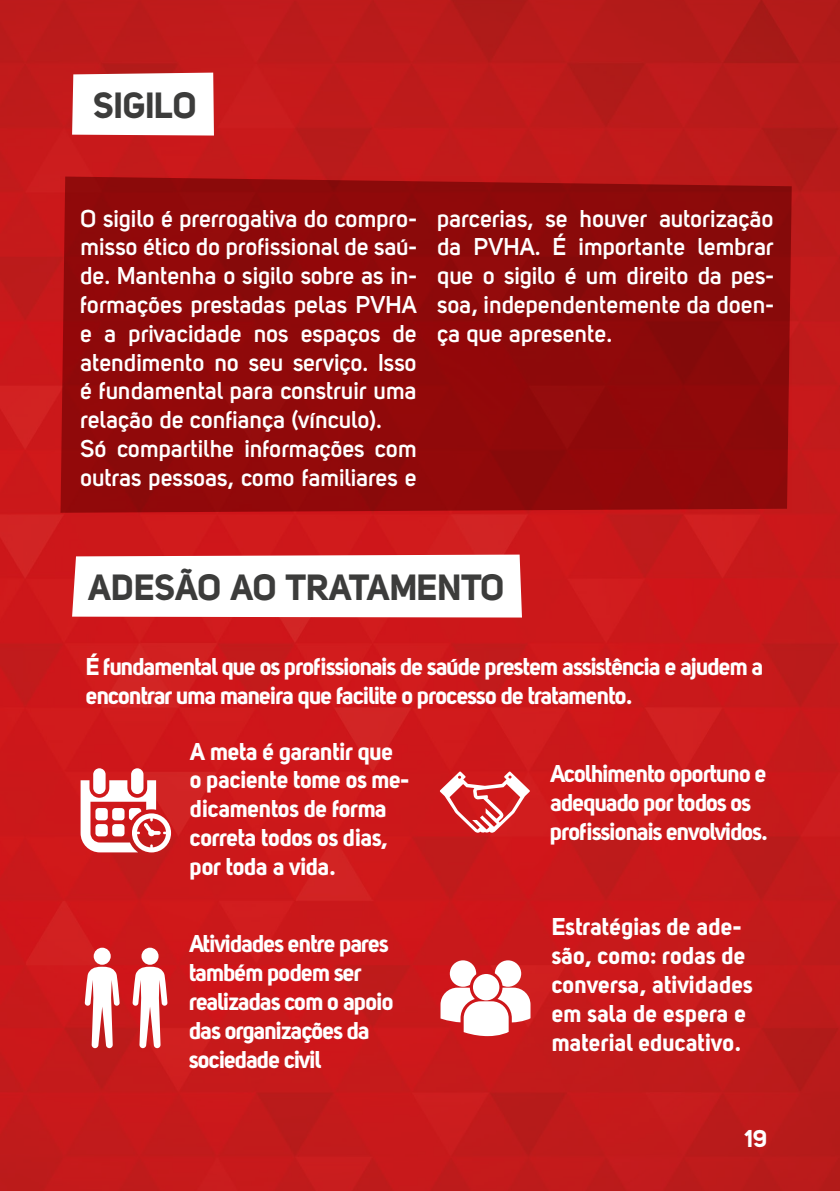
<style>
.page{position:relative;width:840px;height:1191px;background:#fff}
.page>*{position:absolute;margin:0;border:0;box-sizing:border-box;transform-origin:0 0}
.t1{font:36px "Uni Sans Bold";letter-spacing:-.01em;color:#3c3c3b}
.t2{font:700 24px/28.8px "Uni Sans Semi";color:#fff}
.t3{font:24px/28.8px "Uni Sans Bold";letter-spacing:-.04em;color:#fff}
.t4{font:24px/28.8px "Uni Sans Bold";color:#fff}
.t5{font:24px/28.8px "Uni Sans Bold";letter-spacing:-.02em;color:#fff}
</style>
<div class="page">
<img style="left:0;top:0;width:839px;height:1191px">
<svg style="left:72px;top:73px;width:142px;height:63px"></svg>
<svg style="left:72px;top:554px;width:449px;height:63px"></svg>
<div style="left:60px;top:177px;width:731px;height:336px;background:#8f090a"></div>
<div style="left:93px;top:768px;width:12px;height:26px;background:#fff;border-radius:6px"></div>
<div style="left:131px;top:768px;width:12px;height:26px;background:#fff;border-radius:6px"></div>
<svg style="left:81px;top:780px;width:90px;height:72px"></svg>
<svg style="left:85px;top:947px;width:35px;height:101px"></svg>
<svg style="left:132px;top:947px;width:35px;height:101px"></svg>
<svg style="left:439px;top:771px;width:90px;height:62px"></svg>
<svg style="left:440px;top:960px;width:90px;height:76px"></svg>
<h1 class="t1" style="left:93px;top:82px;width:106px">SIGILO</h1>
<p class="t2" style="left:81px;top:203px;width:338px">O sigilo é prerrogativa do compro&shy;misso ético do profissional de saú&shy;de. Mantenha o sigilo sobre as in&shy;formações prestadas pelas PVHA e a privacidade nos espaços de atendimento no seu serviço. Isso é fundamental para construir uma relação de confiança (vínculo).<br>Só compartilhe informações com outras pessoas, como familiares e</p>
<p class="t2" style="left:437px;top:203px;width:338px;text-align:justify">parcerias, se houver autorização da PVHA. É importante lembrar que o sigilo é um direito da pes&shy;soa, independentemente da doen&shy;ça que apresente.</p>
<h1 class="t1" style="left:89px;top:564px;width:418px">ADESÃO AO TRATAMENTO</h1>
<p class="t3" style="left:86px;top:651px;width:679px">É fundamental que os profissionais de saúde prestem assistência e ajudem a encontrar uma maneira que facilite o processo de tratamento.</p>
<p class="t5" style="left:190px;top:736px;width:220px">A meta é garantir que o paciente tome os me&shy;dicamentos de forma correta todos os dias, por toda a vida.</p>
<p class="t3" style="left:189px;top:929px;width:206px">Atividades entre pares também podem ser realizadas com o apoio das organizações da sociedade civil</p>
<p class="t3" style="left:550px;top:759px;width:219px">Acolhimento oportuno e adequado por todos os profissionais envolvidos.</p>
<p class="t4" style="left:552px;top:912px;width:202px">Estratégias de ade&shy;são, como: rodas de conversa, atividades em sala de espera e material educativo.</p>
<p class="t3" style="left:745px;top:1123px;width:24px">19</p>
</div>
